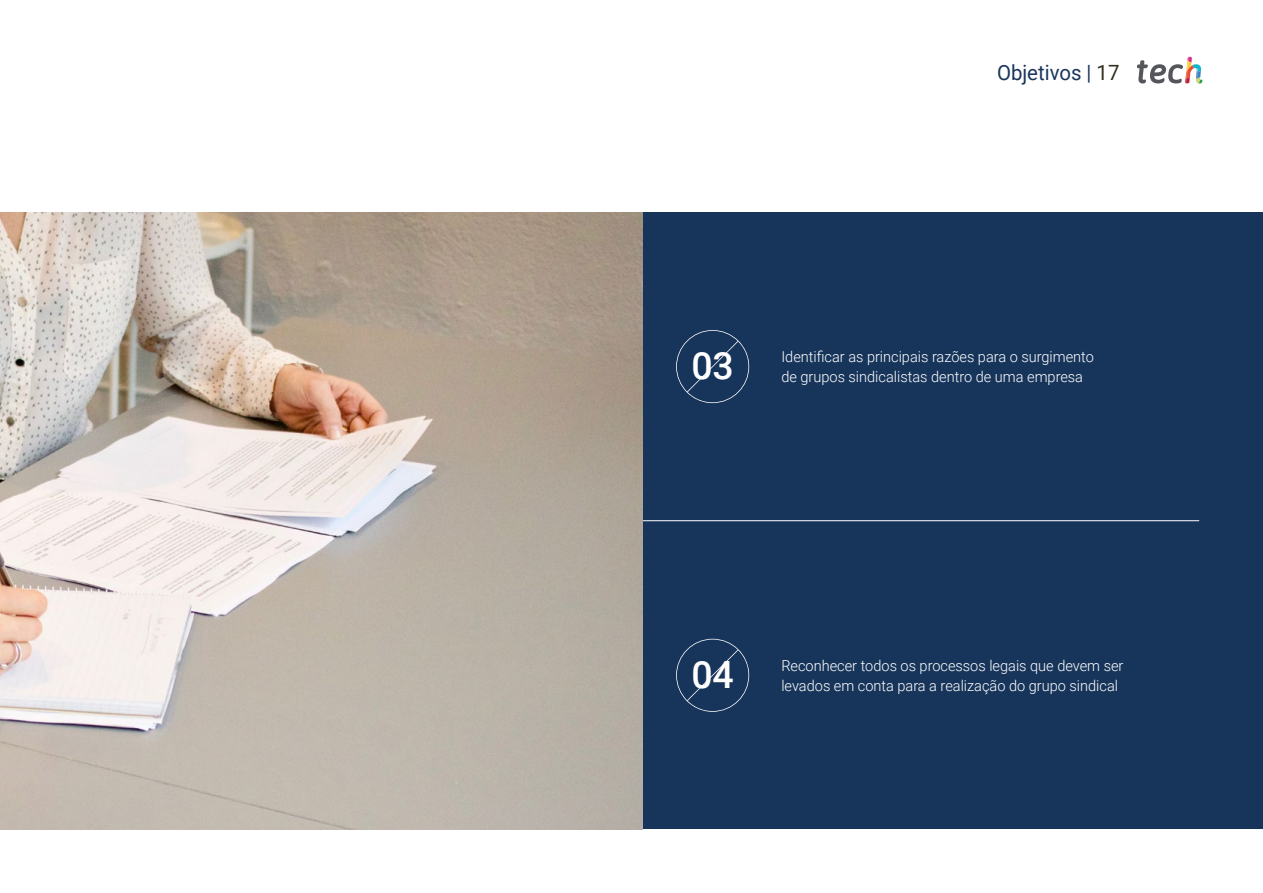
<style>
.page{position:relative;width:1263px;height:893px;background:#fff}
.page>*{position:absolute;margin:0;border:0;box-sizing:border-box;transform-origin:0 0}
.t1{font:500 37.5px "Roboto";color:#fff}
.t2{font:21px "Roboto";color:#1a355c}
.t3{font:300 15px "Roboto";color:#fff}
.s1{color:#312e20}
</style>
<div class="page">
<svg style="left:1137px;top:57px;width:65px;height:27px"></svg>
<div style="left:642px;top:213px;width:621px;height:616px;background:#17355b"></div>
<svg style="left:676px;top:330px;width:73px;height:73px"></svg>
<svg style="left:676px;top:639px;width:73px;height:73px"></svg>
<hr style="left:0;top:520px;width:1199px;height:1px;background:#fff">
<img style="left:0;top:213px;width:642px;height:616px">
<h2 class="t2" style="left:997px;top:57px;width:124px">Objetivos | <span class="s1">17</span></h2>
<h1 class="t1" style="left:691px;top:340px;width:44px">03</h1>
<p class="t3" style="left:781px;top:347px;width:314px">Identificar as principais razões para o surgimento</p>
<p class="t3" style="left:781px;top:366px;width:303px">de grupos sindicalistas dentro de uma empresa</p>
<h1 class="t1" style="left:691px;top:648px;width:44px">04</h1>
<p class="t3" style="left:781px;top:655px;width:344px">Reconhecer todos os processos legais que devem ser</p>
<p class="t3" style="left:781px;top:675px;width:338px">levados em conta para a realização do grupo sindical</p>
</div>
